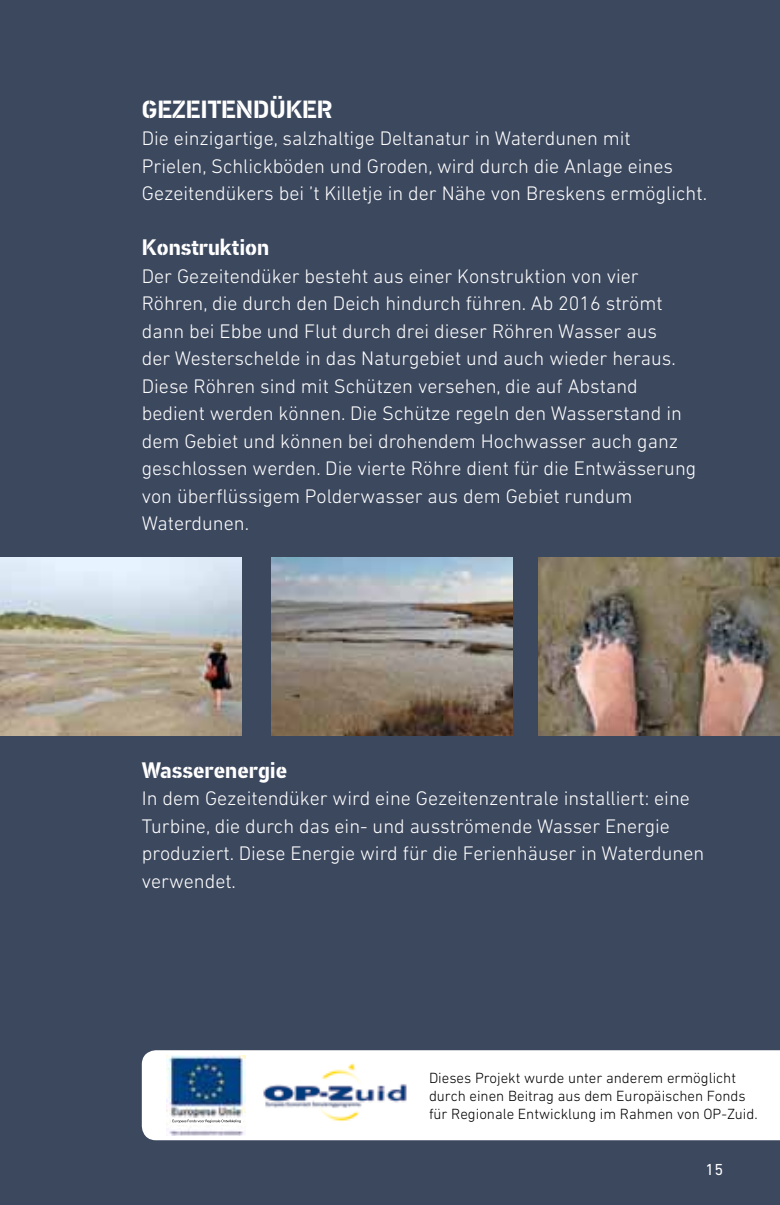
<style>
.page{position:relative;width:780px;height:1205px;background:#3c485e}
.page>*{position:absolute;margin:0;border:0;box-sizing:border-box;transform-origin:0 0}
.t1{font:700 25px "PF Din Stencil";color:#fff}
.t2{font:700 22.5px "PF Din Stencil";color:#fff}
.t3{font:300 20px/27.5px "DIN Next LT Pro";color:#fff}
.t4{font:16.25px "DIN Next LT Pro";color:#fff}
.t5{font:300 15px/18px "DIN Next LT Pro";color:#000}
</style>
<div class="page">
<img style="left:0;top:558px;width:241px;height:177px">
<img style="left:539px;top:558px;width:241px;height:177px">
<img style="left:271px;top:558px;width:241px;height:177px">
<div style="left:142px;top:1050px;width:638px;height:90px;background:#fff"></div>
<img style="left:167px;top:1055px;width:79px;height:80px">
<img style="left:260px;top:1059px;width:149px;height:64px">
<div style="left:171px;top:1118px;width:71px;height:7px;background:#fff"></div>
<svg style="left:172px;top:1119px;width:69px;height:4px"></svg>
<p class="t1" style="left:142px;top:94px;width:192px">Gezeitendüker</p>
<p class="t3" style="left:142px;top:124px;width:566px">Die einzigartige, salzhaltige Deltanatur in Waterdunen mit<br>Prielen, Schlickböden und Groden, wird durch die Anlage eines<br>Gezeitendükers bei ’t Killetje in der Nähe von Breskens ermöglicht.</p>
<p class="t2" style="left:142px;top:234px;width:129px">Konstruktion</p>
<p class="t3" style="left:142px;top:262px;width:556px">Der Gezeitendüker besteht aus einer Konstruktion von vier Röhren, die durch den Deich hindurch führen. Ab 2016 strömt dann bei Ebbe und Flut durch drei dieser Röhren Wasser aus<br>der Westerschelde in das Naturgebiet und auch wieder heraus.<br>Diese Röhren sind mit Schützen versehen, die auf Abstand bedient werden können. Die Schütze regeln den Wasserstand in dem Gebiet und können bei drohendem Hochwasser auch ganz geschlossen werden. Die vierte Röhre dient für die Entwässerung von überflüssigem Polderwasser aus dem Gebiet rundum Waterdunen.</p>
<p class="t2" style="left:142px;top:756px;width:147px">Wasserenergie</p>
<p class="t3" style="left:142px;top:784px;width:564px">In dem Gezeitendüker wird eine Gezeitenzentrale installiert: eine Turbine, die durch das ein- und ausströmende Wasser Energie produziert. Diese Energie wird für die Ferienhäuser in Waterdunen verwendet.</p>
<p class="t5" style="left:429px;top:1068px;width:330px">Dieses Projekt wurde unter anderem ermöglicht durch einen Beitrag aus dem Europäischen Fonds für Regionale Entwicklung im Rahmen von OP-Zuid.</p>
<p class="t4" style="left:705px;top:1160px;width:19px">15</p>
</div>
